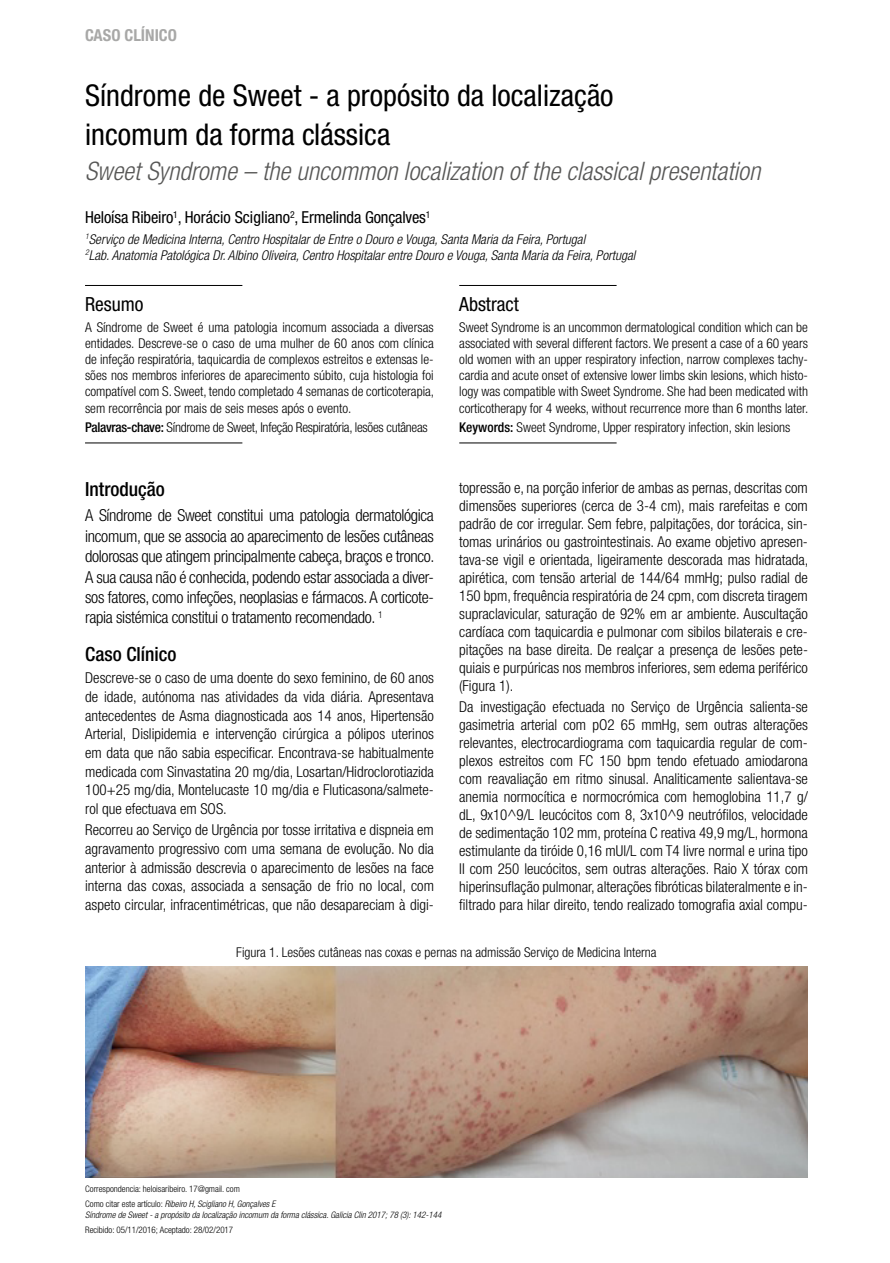
<style>
.page{position:relative;width:890px;height:1263px;background:#fff}
.page>*{position:absolute;margin:0;border:0;box-sizing:border-box;transform-origin:0 0}
.t1{font:condensed 30px/39px "Helvetica Neue LT Std";color:#000}
.t2{font:italic 300 condensed 25.5px "Helvetica Neue LT Std";color:#575756}
.t3{font:500 condensed 19.5px "Helvetica Neue LT Std";color:#000}
.t4{font:condensed 19.5px "Helvetica Neue LT Std";color:#000}
.t5{font:300 condensed 16.5px/20.4px "Helvetica Neue LT Std";letter-spacing:-.02em;color:#000;text-align:justify}
.t6{font:condensed 16.5px "Helvetica Neue LT Std";letter-spacing:-.01em;color:#000}
.t7{font:700 condensed 16.5px "Helvetica Neue LT Std";color:#a8a8a7}
.t8{font:300 condensed 15px/18px "Helvetica Neue LT Std";color:#000;text-align:justify}
.t9{font:300 condensed 13.5px/16.2px "Helvetica Neue LT Std";color:#000;text-align:justify}
.t10{font:italic 300 condensed 13.5px/16.2px "Helvetica Neue LT Std";color:#000}
.t11{font:300 condensed 13.5px "Helvetica Neue LT Std";letter-spacing:-.02em;color:#000}
.t12{font:300 condensed 9px/15px "Helvetica Neue LT Std";color:#000}
.t13{font:italic 300 condensed 9px "Helvetica Neue LT Std";color:#000}
.s1{font-weight:500}
.s2{font-style:italic}
</style>
<div class="page">
<hr style="left:85px;top:285px;width:157px;height:1px;background:#000">
<hr style="left:85px;top:443px;width:157px;height:1px;background:#000">
<hr style="left:459px;top:285px;width:158px;height:1px;background:#000">
<hr style="left:459px;top:443px;width:158px;height:1px;background:#000">
<img style="left:85px;top:967px;width:723px;height:211px">
<p class="t7" style="left:85px;top:25px;width:93px">CASO CLÍNICO</p>
<h1 class="t1" style="left:85px;top:76px;width:530px">Síndrome de Sweet - a propósito da localização incomum da forma clássica</h1>
<h2 class="t2" style="left:85px;top:157px;width:677px">Sweet Syndrome – the uncommon localization of the classical presentation</h2>
<p class="t6" style="left:85px;top:208px;width:347px">Heloísa Ribeiro<sup>1</sup>, Horácio Scigliano<sup>2</sup>, Ermelinda Gonçalves<sup>1</sup></p>
<p class="t10" style="left:85px;top:231px;width:552px"><sup>1</sup>Serviço de Medicina Interna, Centro Hospitalar de Entre o Douro e Vouga, Santa Maria da Feira, Portugal<br><sup>2</sup>Lab. Anatomia Patológica Dr. Albino Oliveira, Centro Hospitalar entre Douro e Vouga, Santa Maria da Feira, Portugal</p>
<h3 class="t4" style="left:85px;top:293px;width:60px">Resumo</h3>
<p class="t9" style="left:85px;top:319px;width:351px">A Síndrome de Sweet é uma patologia incomum associada a diversas entidades. Descreve-se o caso de uma mulher de 60 anos com clínica de infeção respiratória, taquicardia de complexos estreitos e extensas le&shy;sões nos membros inferiores de aparecimento súbito, cuja histologia foi compatível com S. Sweet, tendo completado 4 semanas de corticoterapia, sem recorrência por mais de seis meses após o evento.</p>
<p class="t11" style="left:85px;top:419px;width:344px"><span class="s1">Palavras-chave:</span> Síndrome de Sweet, Infeção Respiratória, lesões cutâneas</p>
<h3 class="t4" style="left:459px;top:293px;width:61px">Abstract</h3>
<p class="t9" style="left:459px;top:319px;width:351px">Sweet Syndrome is an uncommon dermatological condition which can be associated with several different factors. We present a case of a 60 years old women with an upper respiratory infection, narrow complexes tachy&shy;cardia and acute onset of extensive lower limbs skin lesions, which histo&shy;logy was compatible with Sweet Syndrome. She had been medicated with corticotherapy for 4 weeks, without recurrence more than 6 months later.</p>
<p class="t9" style="left:459px;top:419px;width:333px"><span class="s1">Keywords:</span> Sweet Syndrome, Upper respiratory infection, skin lesions</p>
<h3 class="t3" style="left:85px;top:478px;width:81px">Introdução</h3>
<p class="t5" style="left:85px;top:505px;width:351px">A Síndrome de Sweet constitui uma patologia dermatológica incomum, que se associa ao aparecimento de lesões cutâneas dolorosas que atingem principalmente cabeça, braços e tronco.<br>A sua causa não é conhecida, podendo estar associada a diver&shy;sos fatores, como infeções, neoplasias e fármacos. A corticote&shy;rapia sistémica constitui o tratamento recomendado. <sup>1</sup></p>
<h3 class="t3" style="left:85px;top:642px;width:93px">Caso Clínico</h3>
<p class="t8" style="left:85px;top:669px;width:350px;line-height:18.6px">Descreve-se o caso de uma doente do sexo feminino, de 60 anos de idade, autónoma nas atividades da vida diária. Apresentava antecedentes de Asma diagnosticada aos 14 anos, Hipertensão Arterial, Dislipidemia e intervenção cirúrgica a pólipos uterinos em data que não sabia especificar. Encontrava-se habitualmente medicada com Sinvastatina 20 mg/dia, Losartan/Hidroclorotiazida 100+25 mg/dia, Montelucaste 10 mg/dia e Fluticasona/salmete&shy;rol que efectuava em SOS.</p>
<p class="t8" style="left:85px;top:820px;width:350px;line-height:18.6px">Recorreu ao Serviço de Urgência por tosse irritativa e dispneia em agravamento progressivo com uma semana de evolução. No dia anterior à admissão descrevia o aparecimento de lesões na face interna das coxas, associada a sensação de frio no local, com aspeto circular, infracentimétricas, que não desapareciam à digi-</p>
<p class="t8" style="left:459px;top:479px;width:351px">topressão e, na porção inferior de ambas as pernas, descritas com dimensões superiores (cerca de 3-4 cm), mais rarefeitas e com padrão de cor irregular. Sem febre, palpitações, dor torácica, sin&shy;tomas urinários ou gastrointestinais. Ao exame objetivo apresen&shy;tava-se vigil e orientada, ligeiramente descorada mas hidratada, apirética, com tensão arterial de 144/64 mmHg; pulso radial de 150 bpm, frequência respiratória de 24 cpm, com discreta tiragem supraclavicular, saturação de 92% em ar ambiente. Auscultação cardíaca com taquicardia e pulmonar com sibilos bilaterais e cre&shy;pitações na base direita. De realçar a presença de lesões pete&shy;quiais e purpúricas nos membros inferiores, sem edema periférico (Figura 1).</p>
<p class="t8" style="left:459px;top:697px;width:350px">Da investigação efectuada no Serviço de Urgência salienta-se gasimetria arterial com pO2 65 mmHg, sem outras alterações relevantes, electrocardiograma com taquicardia regular de com&shy;plexos estreitos com FC 150 bpm tendo efetuado amiodarona com reavaliação em ritmo sinusal. Analiticamente salientava-se anemia normocítica e normocrómica com hemoglobina 11,7 g/ dL, 9x10^9/L leucócitos com 8, 3x10^9 neutrófilos, velocidade de sedimentação 102 mm, proteína C reativa 49,9 mg/L, hormona estimulante da tiróide 0,16 mUl/L com T4 livre normal e urina tipo II com 250 leucócitos, sem outras alterações. Raio X tórax com hiperinsuflação pulmonar, alterações fibróticas bilateralmente e in&shy;filtrado para hilar direito, tendo realizado tomografia axial compu-</p>
<p class="t9" style="left:236px;top:944px;width:422px">Figura 1. Lesões cutâneas nas coxas e pernas na admissão Serviço de Medicina Interna</p>
<p class="t12" style="left:85px;top:1181px;width:192px">Correspondencia: heloisaribeiro. 17@gmail. com<br>Como citar este artículo: <span class="s2">Ribeiro H, Scigliano H, Gonçalves E</span></p>
<p class="t13" style="left:85px;top:1210px;width:358px">Síndrome de Sweet - a propósito da localização incomum da forma clássica. Galicia Clin 2017; 78 (3): 142-144</p>
<p class="t12" style="left:85px;top:1222px;width:150px">Recibido: 05/11/2016; Aceptado: 28/02/2017</p>
</div>
